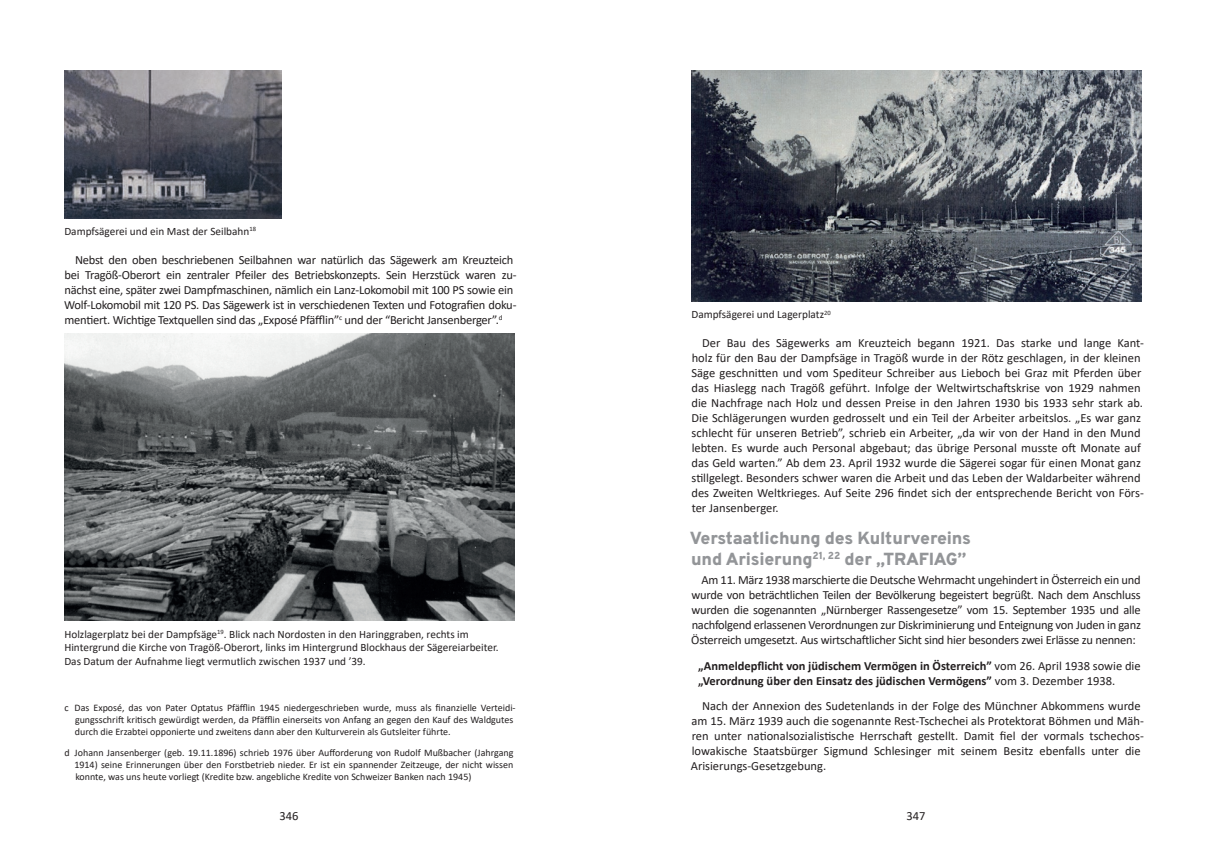
<style>
.page{position:relative;width:1205px;height:851px;background:#fff}
.page>*{position:absolute;margin:0;border:0;box-sizing:border-box;transform-origin:0 0}
.über_klein{font:800 17.5px/21.2px "Overpass";letter-spacing:-.01em;color:#939598}
.fliess{font:12.5px/15px "Calibri";color:#231f20}
.fliess-2{font:12.5px/15px "Calibri";letter-spacing:-.02em;color:#231f20}
.fliess-3{font:700 12.5px "Calibri";color:#231f20}
.bidunterschrift{font:11.25px/13.5px "Calibri";color:#231f20}
.fussnoten{font:10px/12px "Calibri";color:#231f20}
.s1{font-weight:400}
</style>
<div class="page">
<img style="left:64px;top:71px;width:217px;height:147px">
<img style="left:64px;top:333px;width:450px;height:287px">
<img style="left:691px;top:71px;width:450px;height:230px">
<p class="bidunterschrift" style="left:64px;top:224px;width:193px">Dampfsägerei und ein Mast der Seilbahn<sup>18</sup></p>
<p class="fliess-2" style="left:64px;top:252px;width:454px;text-indent:11px">Nebst den oben beschriebenen Seilbahnen war natürlich das Sägewerk am Kreuzteich bei Tragöß-Oberort ein zentraler Pfeiler des Betriebskonzepts. Sein Herzstück waren zu&shy;nächst eine, später zwei Dampfmaschinen, nämlich ein Lanz-Lokomobil mit 100 PS sowie ein Wolf-Lokomobil mit 120 PS. Das Sägewerk ist in verschiedenen Texten und Fotografien doku&shy;mentiert. Wichtige Textquellen sind das „Exposé Pfäfflin”<sup>c</sup> und der “Bericht Jansenberger”.<sup>d</sup></p>
<p class="bidunterschrift" style="left:64px;top:626px;width:436px">Holzlagerplatz bei der Dampfsäge<sup>19</sup>. Blick nach Nordosten in den Haringgraben, rechts im<br>Hintergrund die Kirche von Tragöß-Oberort, links im Hintergrund Blockhaus der Sägereiarbeiter.<br>Das Datum der Aufnahme liegt vermutlich zwischen 1937 und ’39.</p>
<p class="fussnoten" style="left:75px;top:701px;width:442px;text-indent:-11px">c Das Exposé, das von Pater Optatus Pfäfflin 1945 niedergeschrieben wurde, muss als finanzielle Verteidi&shy;gungsschrift kritisch gewürdigt werden, da Pfäfflin einerseits von Anfang an gegen den Kauf des Waldgutes durch die Erzabtei opponierte und zweitens dann aber den Kulturverein als Gutsleiter führte.</p>
<p class="fussnoten" style="left:74px;top:746px;width:440px;text-align:justify;text-indent:-10px">d Johann Jansenberger (geb. 19.11.1896) schrieb 1976 über Aufforderung von Rudolf Mußbacher (Jahrgang 1914) seine Erinnerungen über den Forstbetrieb nieder. Er ist ein spannender Zeitzeuge, der nicht wissen konnte, was uns heute vorliegt (Kredite bzw. angebliche Kredite von Schweizer Banken nach 1945)</p>
<p class="bidunterschrift" style="left:691px;top:307px;width:141px">Dampfsägerei und Lagerplatz<sup>20</sup></p>
<p class="fliess" style="left:691px;top:335px;width:454px;text-indent:11px">Der Bau des Sägewerks am Kreuzteich begann 1921. Das starke und lange Kant&shy;holz für den Bau der Dampfsäge in Tragöß wurde in der Rötz geschlagen, in der kleinen Säge geschnitten und vom Spediteur Schreiber aus Lieboch bei Graz mit Pferden über das Hiaslegg nach Tragöß geführt. Infolge der Weltwirtschaftskrise von 1929 nahmen die Nachfrage nach Holz und dessen Preise in den Jahren 1930 bis 1933 sehr stark ab.<br>Die Schlägerungen wurden gedrosselt und ein Teil der Arbeiter arbeitslos. „Es war ganz schlecht für unseren Betrieb”, schrieb ein Arbeiter, „da wir von der Hand in den Mund lebten. Es wurde auch Personal abgebaut; das übrige Personal musste oft Monate auf das Geld warten.” Ab dem 23. April 1932 wurde die Sägerei sogar für einen Monat ganz stillgelegt. Besonders schwer waren die Arbeit und das Leben der Waldarbeiter während des Zweiten Weltkrieges. Auf Seite 296 findet sich der entsprechende Bericht von Förs&shy;ter Jansenberger.</p>
<p class="über_klein" style="left:690px;top:527px;width:283px">Verstaatlichung des Kulturvereins und Arisierung<sup>21,</sup> <sup>22</sup> der „TRAFIAG”</p>
<p class="fliess" style="left:691px;top:571px;width:451px;text-align:justify;text-indent:10px">Am 11. März 1938 marschierte die Deutsche Wehrmacht ungehindert in Österreich ein und wurde von beträchtlichen Teilen der Bevölkerung begeistert begrüßt. Nach dem Anschluss wurden die sogenannten „Nürnberger Rassengesetze” vom 15. September 1935 und alle nachfolgend erlassenen Verordnungen zur Diskriminierung und Enteignung von Juden in ganz Österreich umgesetzt. Aus wirtschaftlicher Sicht sind hier besonders zwei Erlässe zu nennen:</p>
<p class="fliess-3" style="left:698px;top:656px;width:444px">„Anmeldepflicht von jüdischem Vermögen in Österreich” <span class="s1">vom 26. April 1938 sowie die</span></p>
<p class="fliess-3" style="left:698px;top:671px;width:418px">„Verordnung über den Einsatz des jüdischen Vermögens” <span class="s1">vom 3. Dezember 1938.</span></p>
<p class="fliess" style="left:691px;top:698px;width:454px;text-indent:11px">Nach der Annexion des Sudetenlands in der Folge des Münchner Abkommens wurde am 15. März 1939 auch die sogenannte Rest-Tschechei als Protektorat Böhmen und Mäh&shy;ren unter nationalsozialistische Herrschaft gestellt. Damit fiel der vormals tschechos&shy;lowakische Staatsbürger Sigmund Schlesinger mit seinem Besitz ebenfalls unter die Arisierungs-Gesetzgebung.</p>
<p class="fliess" style="left:279px;top:808px;width:21px">346</p>
<p class="fliess" style="left:906px;top:808px;width:21px">347</p>
</div>
